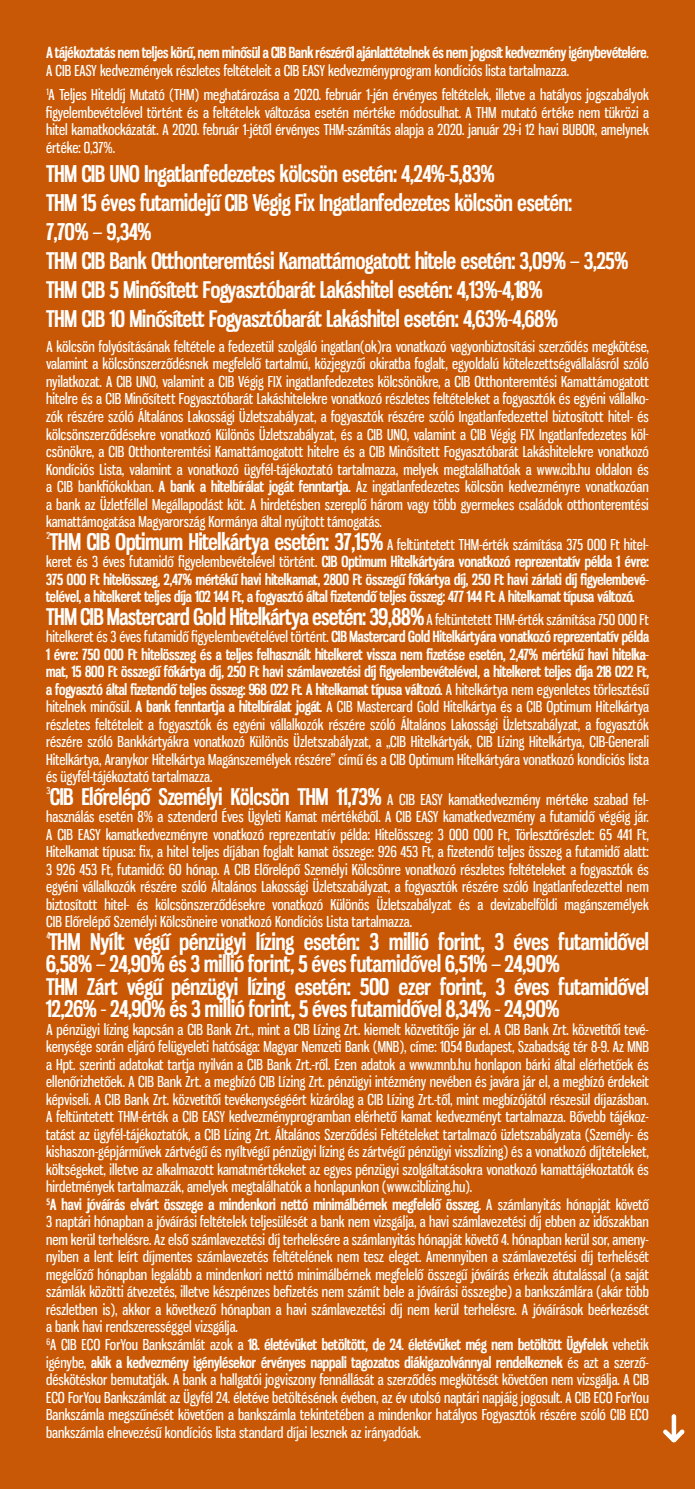
<style>
.page{position:relative;width:695px;height:1489px;background:#fff}
.page>*{position:absolute;margin:0;border:0;box-sizing:border-box;transform-origin:0 0}
.t1{font:700 22.5px/29px "Gnuolane";color:#fff}
.t2{font:15px/17.5px "Gnuolane Rg";color:#fff;text-align:justify}
.t3{font:700 15px/17.5px "Gnuolane";color:#fff;text-align:justify}
.t4{font:9.5px "Gnuolane Rg";color:#fff}
.s1{font-family:"Gnuolane Rg";font-weight:400}
.s2{font-family:"Gnuolane";font-weight:700}
.s3{font-family:"Gnuolane";font-weight:700;font-size:22.5px}
.s4{font-family:"Gnuolane Rg";font-weight:400;font-size:15px}
</style>
<div class="page">
<div style="left:0;top:0;width:694px;height:1488px;background:#c85805"></div>
<svg style="left:663px;top:1414px;width:21px;height:28px"></svg>
<p class="t3" style="left:46px;top:43px;width:603px">A tájékoztatás nem teljes körű, nem minősül a CIB Bank részéről ajánlattételnek és nem jogosít kedvezmény igénybevételére<span class="s1">.</span></p>
<p class="t2" style="left:46px;top:58px;width:604px;line-height:24.5px">A CIB EASY kedvezmények részletes feltételeit a CIB EASY kedvezményprogram kondíciós lista tartalmazza.<br><sup>1</sup>A Teljes Hiteldíj Mutató (THM) meghatározása a 2020. február 1-jén érvényes feltételek, illetve a hatályos jogszabályok</p>
<p class="t2" style="left:46px;top:103px;width:604px">figyelembevételével történt és a feltételek változása esetén mértéke módosulhat. A THM mutató értéke nem tükrözi a hitel kamatkockázatát. A 2020. február 1-jétől érvényes THM-számítás alapja a 2020. január 29-i 12 havi BUBOR, amelynek értéke: 0,37%.</p>
<p class="t1" style="left:46px;top:158px;width:583px">THM CIB UNO Ingatlanfedezetes kölcsön esetén: 4,24%-5,83%<br>THM 15 éves futamidejű CIB Végig Fix Ingatlanfedezetes kölcsön esetén:<br>7,70% – 9,34%<br>THM CIB Bank Otthonteremtési Kamattámogatott hitele esetén: 3,09% – 3,25% THM CIB 5 Minősített Fogyasztóbarát Lakáshitel esetén: 4,13%-4,18%<br>THM CIB 10 Minősített Fogyasztóbarát Lakáshitel esetén: 4,63%-4,68%</p>
<p class="t2" style="left:46px;top:337px;width:604px">A kölcsön folyósításának feltétele a fedezetül szolgáló ingatlan(ok)ra vonatkozó vagyonbiztosítási szerződés megkötése, valamint a kölcsönszerződésnek megfelelő tartalmú, közjegyzői okiratba foglalt, egyoldalú kötelezettségvállalásról szóló nyilatkozat. A CIB UNO, valamint a CIB Végig FIX ingatlanfedezetes kölcsönökre, a CIB Otthonteremtési Kamattámogatott hitelre és a CIB Minősített Fogyasztóbarát Lakáshitelekre vonatkozó részletes feltételeket a fogyasztók és egyéni vállalko&shy;zók részére szóló Általános Lakossági Üzletszabályzat, a fogyasztók részére szóló Ingatlanfedezettel biztosított hitel- és kölcsönszerződésekre vonatkozó Különös Üzletszabályzat, és a CIB UNO, valamint a CIB Végig FIX Ingatlanfedezetes köl&shy;csönökre, a CIB Otthonteremtési Kamattámogatott hitelre és a CIB Minősített Fogyasztóbarát Lakáshitelekre vonatkozó Kondíciós Lista, valamint a vonatkozó ügyfél-tájékoztató tartalmazza, melyek megtalálhatóak a www.cib.hu oldalon és a CIB bankfiókokban. <span class="s2">A bank a hitelbírálat jogát fenntartja.</span> Az ingatlanfedezetes kölcsön kedvezményre vonatkozóan a bank az Üzletféllel Megállapodást köt. A hirdetésben szereplő három vagy több gyermekes családok otthonteremtési kamattámogatása Magyarország Kormánya által nyújtott támogatás.</p>
<p class="t4" style="left:46px;top:530px;width:5px">2</p>
<p class="t2" style="left:50px;top:535px;width:600px"><span class="s3">THM CIB Optimum Hitelkártya esetén: 37,15%</span> A feltüntetett THM-érték számítása 375 000 Ft hitel-</p>
<p class="t3" style="left:46px;top:552px;width:604px"><span class="s1">keret és 3 éves futamidő figyelembevételével történt.</span> CIB Optimum Hitelkártyára vonatkozó reprezentatív példa 1 évre:<br>375 000 Ft hitelösszeg, 2,47% mértékű havi hitelkamat, 2800 Ft összegű főkártya díj, 250 Ft havi zárlati díj figyelembevé&shy;telével, a hitelkeret teljes díja 102 144 Ft, a fogyasztó által fizetendő teljes összeg: 477 144 Ft. A hitelkamat típusa változó.</p>
<h1 class="t1" style="left:46px;top:600px;width:603px">THM CIB Mastercard Gold Hitelkártya esetén: 39,88% <span class="s4">A feltüntetett THM-érték számítása 750 000 Ft</span></h1>
<p class="t3" style="left:46px;top:627px;width:604px"><span class="s1">hitelkeret és 3 éves futamidő figyelembevételével történt.</span> CIB Mastercard Gold Hitelkártyára vonatkozó reprezentatív példa 1 évre: 750 000 Ft hitelösszeg és a teljes felhasznált hitelkeret vissza nem fizetése esetén, 2,47% mértékű havi hitelka&shy;mat, 15 800 Ft összegű főkártya díj, 250 Ft havi számlavezetési díj figyelembevételével, a hitelkeret teljes díja 218 022 Ft, a fogyasztó által fizetendő teljes összeg: 968 022 Ft. A hitelkamat típusa változó. <span class="s1">A hitelkártya nem egyenletes törlesztésű</span></p>
<p class="t2" style="left:46px;top:697px;width:604px">hitelnek minősül. <span class="s2">A bank fenntartja a hitelbírálat jogát.</span> A CIB Mastercard Gold Hitelkártya és a CIB Optimum Hitelkártya részletes feltételeit a fogyasztók és egyéni vállalkozók részére szóló Általános Lakossági Üzletszabályzat, a fogyasztók részére szóló Bankkártyákra vonatkozó Különös Üzletszabályzat, a „CIB Hitelkártyák, CIB Lízing Hitelkártya, CIB-Generali Hitelkártya, Aranykor Hitelkártya Magánszemélyek részére” című és a CIB Optimum Hitelkártyára vonatkozó kondíciós lista és ügyfél-tájékoztató tartalmazza.</p>
<p class="t4" style="left:46px;top:785px;width:5px">3</p>
<p class="t2" style="left:46px;top:790px;width:604px"><span class="s3">CIB Előrelépő Személyi Kölcsön THM 11,73%</span> A CIB EASY kamatkedvezmény mértéke szabad fel&shy;használás esetén 8% a sztenderd Éves Ügyleti Kamat mértékéből. A CIB EASY kamatkedvezmény a futamidő végéig jár.<br>A CIB EASY kamatkedvezményre vonatkozó reprezentatív példa: Hitelösszeg: 3 000 000 Ft, Törlesztőrészlet: 65 441 Ft, Hitelkamat típusa: fix, a hitel teljes díjában foglalt kamat összege: 926 453 Ft, a fizetendő teljes összeg a futamidő alatt:<br>3 926 453 Ft, futamidő: 60 hónap. A CIB Előrelépő Személyi Kölcsönre vonatkozó részletes feltételeket a fogyasztók és egyéni vállalkozók részére szóló Általános Lakossági Üzletszabályzat, a fogyasztók részére szóló Ingatlanfedezettel nem biztosított hitel- és kölcsönszerződésekre vonatkozó Különös Üzletszabályzat és a devizabelföldi magánszemélyek CIB Előrelépő Személyi Kölcsöneire vonatkozó Kondíciós Lista tartalmazza.</p>
<p class="t4" style="left:46px;top:930px;width:5px">4</p>
<p class="t1" style="left:46px;top:928px;width:604px;line-height:22.5px">THM Nyílt végű pénzügyi lízing esetén: 3 millió forint, 3 éves futamidővel 6,58% – 24,90% és 3 millió forint, 5 éves futamidővel 6,51% – 24,90%<br>THM Zárt végű pénzügyi lízing esetén: 500 ezer forint, 3 éves futamidővel 12,26% - 24,90% és 3 millió forint, 5 éves futamidővel 8,34% - 24,90%</p>
<p class="t2" style="left:46px;top:1020px;width:604px">A pénzügyi lízing kapcsán a CIB Bank Zrt., mint a CIB Lízing Zrt. kiemelt közvetítője jár el. A CIB Bank Zrt. közvetítői tevé&shy;kenysége során eljáró felügyeleti hatósága: Magyar Nemzeti Bank (MNB), címe: 1054 Budapest, Szabadság tér 8-9. Az MNB a Hpt. szerinti adatokat tartja nyilván a CIB Bank Zrt.-ről. Ezen adatok a www.mnb.hu honlapon bárki által elérhetőek és ellenőrizhetőek. A CIB Bank Zrt. a megbízó CIB Lízing Zrt. pénzügyi intézmény nevében és javára jár el, a megbízó érdekeit képviseli. A CIB Bank Zrt. közvetítői tevékenységéért kizárólag a CIB Lízing Zrt.-től, mint megbízójától részesül díjazásban.<br>A feltüntetett THM-érték a CIB EASY kedvezményprogramban elérhető kamat kedvezményt tartalmazza. Bővebb tájékoz&shy;tatást az ügyfél-tájékoztatók, a CIB Lízing Zrt. Általános Szerződési Feltételeket tartalmazó üzletszabályzata (Személy- és kishaszon-gépjárművek zártvégű és nyíltvégű pénzügyi lízing és zártvégű pénzügyi visszlízing) és a vonatkozó díjtételeket, költségeket, illetve az alkalmazott kamatmértékeket az egyes pénzügyi szolgáltatásokra vonatkozó kamattájékoztatók és hirdetmények tartalmazzák, amelyek megtalálhatók a honlapunkon (www.ciblizing.hu).</p>
<p class="t3" style="left:46px;top:1194px;width:603px"><sup>5</sup>A havi jóváírás elvárt összege a mindenkori nettó minimálbérnek megfelelő összeg. <span class="s1">A számlanyitás hónapját követő</span></p>
<p class="t2" style="left:46px;top:1212px;width:604px">3 naptári hónapban a jóváírási feltételek teljesülését a bank nem vizsgálja, a havi számlavezetési díj ebben az időszakban nem kerül terhelésre. Az első számlavezetési díj terhelésére a számlanyitás hónapját követő 4. hónapban kerül sor, amen - nyiben a lent leírt díjmentes számlavezetés feltételének nem tesz eleget. Amennyiben a számlavezetési díj terhelését megelőző hónapban legalább a mindenkori nettó minimálbérnek megfelelő összegű jóváírás érkezik átutalással (a saját számlák közötti átvezetés, illetve készpénzes befizetés nem számít bele a jóváírási összegbe) a bankszámlára (akár több részletben is), akkor a következő hónapban a havi számlavezetési díj nem kerül terhelésre. A jóváírások beérkezését a bank havi rendszerességgel vizsgálja.</p>
<p class="t3" style="left:46px;top:1334px;width:604px"><sup>6</sup><span class="s1">A CIB ECO ForYou Bankszámlát azok a</span> 18. életévüket betöltött, de 24. életévüket még nem betöltött Ügyfelek <span class="s1">vehetik igénybe,</span> akik a kedvezmény igénylésekor érvényes nappali tagozatos diákigazolvánnyal rendelkeznek <span class="s1">és azt a szerző-</span></p>
<p class="t2" style="left:46px;top:1370px;width:604px">déskötéskor bemutatják. A bank a hallgatói jogviszony fennállását a szerződés megkötését követően nem vizsgálja. A CIB ECO ForYou Bankszámlát az Ügyfél 24. életéve betöltésének évében, az év utolsó naptári napjáig jogosult. A CIB ECO ForYou Bankszámla megszűnését követően a bankszámla tekintetében a mindenkor hatályos Fogyasztók részére szóló CIB ECO bankszámla elnevezésű kondíciós lista standard díjai lesznek az irányadóak.</p>
</div>
